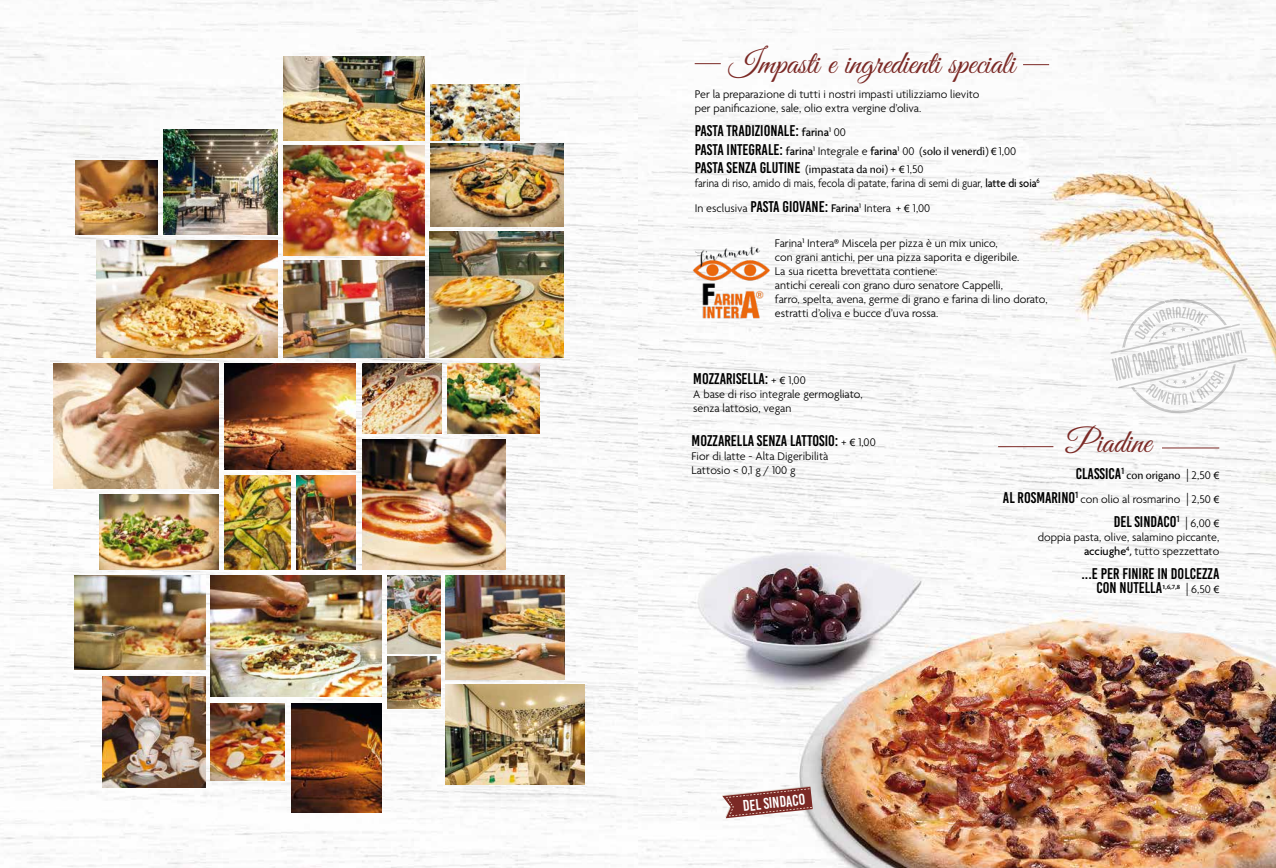
<style>
.page{position:relative;width:1276px;height:868px;background:#fff}
.page>*{position:absolute;margin:0;border:0;box-sizing:border-box;transform-origin:0 0}
.t1{font:33px "Great Vibes";color:#7b2925}
.t2{font:15.5px/14px "Bebas Kai";color:#000}
.t3{font:15.5px "Bebas Kai";color:#fff}
.t4{font:300 12px/14px "Agenda";color:#000}
.t5{font:300 12px "Agenda";color:#000;scale:.92 1}
.t6{font:12px "Cronos Pro Subh";color:#000}
.t7{font:7px "Cronos Pro Semibold Subh";color:#000}
.s1{font-family:"Agenda";font-weight:500;font-size:12px}
.s2{font-family:"Agenda";font-weight:300;font-size:12px}
.s3{font-family:"Bebas Kai";font-weight:400;font-size:15.5px}
.s4{font-weight:500}
.s5{font-family:"Cronos Pro Subh";font-weight:400}
.s6{font-family:"Arial";font-weight:400;font-size:10px}
.s7{font-family:"Cronos Pro Subh";font-size:12px}
.s8{font-family:"Arial";font-size:10px}
.s9{font-family:"Bebas Kai";font-size:15.5px}
.s10{font-family:"Helvetica Neue";font-weight:300;font-size:13px}
.s11{font-family:"Agenda";font-weight:300}
.s12{font-family:"Helvetica Neue";font-size:13px}
</style>
<div class="page">
<img style="left:0;top:0;width:1276px;height:867px">
<svg style="left:722px;top:785px;width:90px;height:33px"></svg>
<img style="left:97px;top:241px;width:180px;height:116px">
<img style="left:283px;top:57px;width:141px;height:83px">
<img style="left:211px;top:575px;width:170px;height:121px">
<img style="left:225px;top:363px;width:131px;height:106px">
<img style="left:283px;top:145px;width:141px;height:110px">
<img style="left:103px;top:676px;width:102px;height:111px">
<img style="left:53px;top:363px;width:165px;height:125px">
<img style="left:291px;top:703px;width:90px;height:109px">
<img style="left:74px;top:575px;width:131px;height:94px">
<img style="left:362px;top:439px;width:143px;height:130px">
<img style="left:283px;top:261px;width:141px;height:96px">
<img style="left:362px;top:363px;width:79px;height:71px">
<img style="left:447px;top:363px;width:92px;height:71px">
<img style="left:99px;top:495px;width:119px;height:74px">
<img style="left:430px;top:144px;width:133px;height:83px">
<img style="left:446px;top:575px;width:119px;height:104px">
<img style="left:163px;top:129px;width:114px;height:105px">
<img style="left:387px;top:575px;width:53px;height:78px">
<img style="left:430px;top:85px;width:89px;height:55px">
<img style="left:225px;top:475px;width:65px;height:94px">
<img style="left:296px;top:475px;width:60px;height:94px">
<img style="left:446px;top:684px;width:138px;height:100px">
<img style="left:387px;top:656px;width:53px;height:52px">
<img style="left:76px;top:161px;width:81px;height:73px">
<img style="left:211px;top:703px;width:74px;height:77px">
<img style="left:430px;top:232px;width:133px;height:125px">
<hr style="left:998px;top:446px;width:55px;height:1px;background:#7b2925">
<hr style="left:1162px;top:447px;width:57px;height:1px;background:#7b2925">
<svg style="left:694px;top:63px;width:27px;height:1px"></svg>
<svg style="left:1023px;top:64px;width:26px;height:1px"></svg>
<svg style="left:1110px;top:296px;width:137px;height:118px"></svg>
<img style="left:691px;top:242px;width:80px;height:80px">
<h1 class="t1" style="left:729px;top:45px;width:288px">Impasti e ingredienti speciali</h1>
<p class="t4" style="left:694px;top:88px;width:286px">Per la preparazione di tutti i nostri impasti utilizziamo lievito per panificazione, sale, olio extra vergine d’oliva.</p>
<p class="t2" style="left:694px;top:124px;width:153px">PASTA TRADIZIONALE: <span class="s1">farina</span><sup>1</sup> <span class="s2">00</span></p>
<p class="t4" style="left:694px;top:144px;width:323px"><span class="s3">PASTA INTEGRALE:</span> <span class="s4">farina</span><sup>1</sup> Integrale e <span class="s4">farina</span><sup>1</sup> 00 <span class="s5">(solo il venerdì)</span> <span class="s6">€</span> 1,00</p>
<p class="t2" style="left:694px;top:161px;width:230px">PASTA SENZA GLUTINE <span class="s7">(impastata da noi)</span> <span class="s2">+</span> <span class="s8">€</span> <span class="s2">1,50</span></p>
<p class="t5" style="left:694px;top:177px;width:377px">farina di riso, amido di mais, fecola di patate, farina di semi di guar, <span class="s4">latte di soia</span><sup>6</sup></p>
<p class="t4" style="left:694px;top:201px;width:237px">In esclusiva <span class="s3">PASTA GIOVANE:</span> <span class="s4">Farina</span><sup>1</sup> Intera + <span class="s6">€</span> 1,00</p>
<p class="t4" style="left:775px;top:237px;width:274px">Farina<sup>1</sup> Intera® Miscela per pizza è un mix unico,<br>con grani antichi, per una pizza saporita e digeribile.<br>La sua ricetta brevettata contiene:<br>antichi cereali con grano duro senatore Cappelli,<br>farro, spelta, avena, germe di grano e farina di lino dorato, estratti d’oliva e bucce d’uva rossa.</p>
<p class="t2" style="left:693px;top:371px;width:114px">MOZZARISELLA: <span class="s2">+</span> <span class="s8">€</span> <span class="s2">1,00</span></p>
<p class="t4" style="left:693px;top:387px;width:171px">A base di riso integrale germogliato, senza lattosio, vegan</p>
<p class="t2" style="left:691px;top:434px;width:186px">MOZZARELLA SENZA LATTOSIO: <span class="s2">+</span> <span class="s8">€</span> <span class="s2">1,00</span></p>
<p class="t4" style="left:691px;top:450px;width:138px">Fior di latte - Alta Digeribilità<br>Lattosio &lt; 0,1 g / 100 g</p>
<p class="t3" style="left:742px;top:797px;width:64px;rotate:-6deg">DEL SINDACO</p>
<h1 class="t1" style="left:1066px;top:423px;width:87px">Piadine</h1>
<p class="t6" style="left:1076px;top:468px;width:145px"><span class="s9">CLASSICA</span><sup>1</sup> con origano <span class="s10">|</span> <span class="s11">2,50</span> <span class="s8">€</span></p>
<p class="t4" style="left:1003px;top:493px;width:218px"><span class="s3">AL ROSMARINO</span><sup>1</sup> con olio al rosmarino <span class="s12">|</span> 2,50 <span class="s6">€</span></p>
<p class="t2" style="left:1113px;top:515px;width:107px">DEL SINDACO<sup>1</sup> <span class="s10">|</span> <span class="s2">6,00</span> <span class="s8">€</span></p>
<p class="t4" style="left:1037px;top:531px;width:183px;text-align:right">doppia pasta, olive, salamino piccante, <span class="s4">acciughe</span><sup>4</sup><span class="s5">,</span> tutto spezzettato</p>
<p class="t2" style="left:1096px;top:567px;width:124px;text-indent:-15px">...E PER FINIRE IN DOLCEZZA<br>CON NUTELLA</p>
<p class="t7" style="left:1162px;top:583px;width:59px">1,6,7,8 <span class="s10">|</span> <span class="s2">6,50</span> <span class="s8">€</span></p>
</div>
